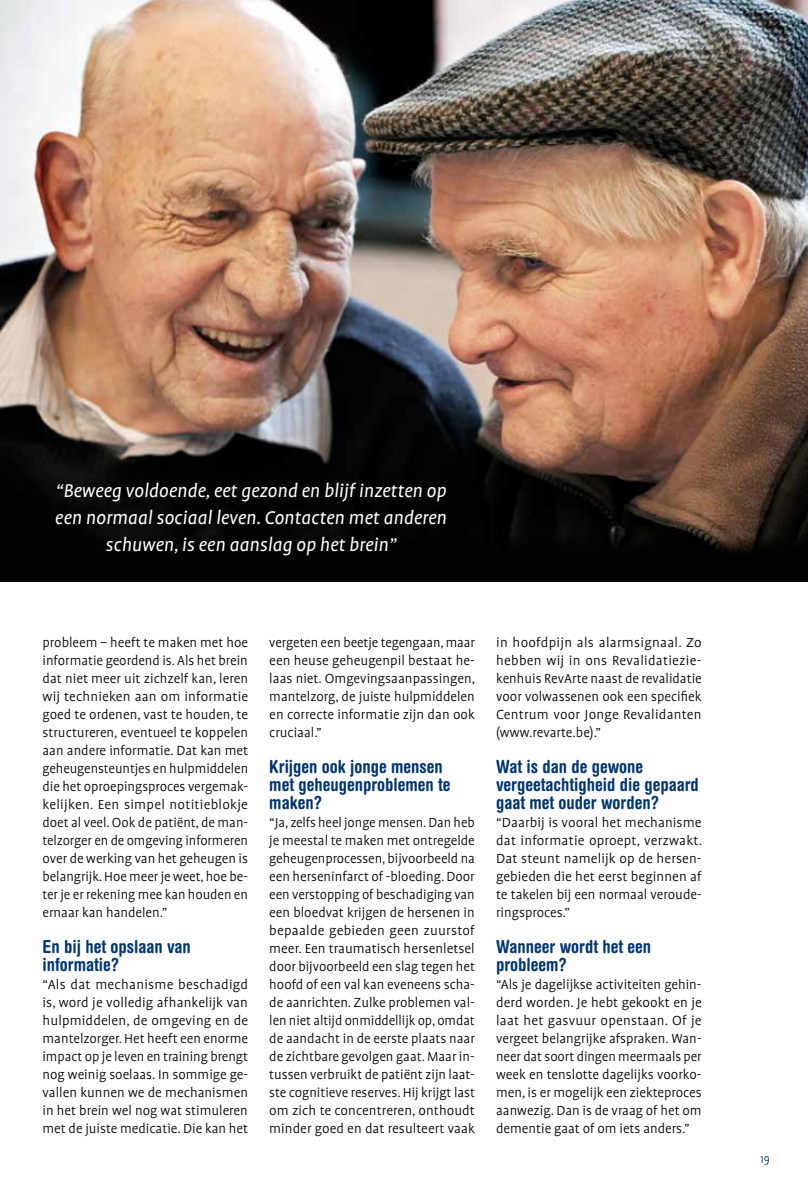
<style>
.page{position:relative;width:808px;height:1191px;background:#fff}
.page>*{position:absolute;margin:0;border:0;box-sizing:border-box;transform-origin:0 0}
.t1{font:italic 21px/27px "Profile Pro";color:#fff;text-align:center}
.t2{font:700 condensed 18px/18px "Helvetica Rounded LT Std";color:#003671}
.t3{font:300 15px/18px "Profile Pro";color:#000;text-align:justify}
.t4{font:300 13.2px "Profile Pro";color:#003671}
</style>
<div class="page">
<img style="left:0;top:0;width:808px;height:581px">
<h1 class="t1" style="left:55px;top:477px;width:393px">“Beweeg voldoende, eet gezond en blijf inzetten op een normaal sociaal leven. Contacten met anderen schuwen, is een aanslag op het brein”</h1>
<p class="t3" style="left:43px;top:633px;width:207px">probleem – heeft te maken met hoe informatie geordend is. Als het brein dat niet meer uit zichzelf kan, leren wij technieken aan om informatie goed te ordenen, vast te houden, te structureren, eventueel te koppelen aan andere informatie. Dat kan met geheugensteuntjes en hulpmiddelen die het oproepingsproces vergemak&shy;kelijken. Een simpel notitieblokje doet al veel. Ook de patiënt, de man&shy;telzorger en de omgeving informeren over de werking van het geheugen is belangrijk. Hoe meer je weet, hoe be&shy;ter je er rekening mee kan houden en ernaar kan handelen.”</p>
<p class="t2" style="left:43px;top:937px;width:150px">En bij het opslaan van informatie?</p>
<p class="t3" style="left:43px;top:975px;width:207px">“Als dat mechanisme beschadigd is, word je volledig afhankelijk van hulpmiddelen, de omgeving en de mantelzorger. Het heeft een enorme impact op je leven en training brengt nog weinig soelaas. In sommige ge&shy;vallen kunnen we de mechanismen in het brein wel nog wat stimuleren met de juiste medicatie. Die kan het</p>
<p class="t3" style="left:269px;top:633px;width:207px">vergeten een beetje tegengaan, maar een heuse geheugenpil bestaat he&shy;laas niet. Omgevingsaanpassingen, mantelzorg, de juiste hulpmiddelen en correcte informatie zijn dan ook cruciaal.”</p>
<p class="t2" style="left:269px;top:757px;width:183px">Krijgen ook jonge mensen met geheugenproblemen te maken?</p>
<p class="t3" style="left:269px;top:813px;width:207px">“Ja, zelfs heel jonge mensen. Dan heb je meestal te maken met ontregelde geheugenprocessen, bijvoorbeeld na een herseninfarct of -bloeding. Door een verstopping of beschadiging van een bloedvat krijgen de hersenen in bepaalde gebieden geen zuurstof meer. Een traumatisch hersenletsel door bijvoorbeeld een slag tegen het hoofd of een val kan eveneens scha&shy;de aanrichten. Zulke problemen val&shy;len niet altijd onmiddellijk op, omdat de aandacht in de eerste plaats naar de zichtbare gevolgen gaat. Maar in&shy;tussen verbruikt de patiënt zijn laat&shy;ste cognitieve reserves. Hij krijgt last om zich te concentreren, onthoudt minder goed en dat resulteert vaak</p>
<p class="t3" style="left:496px;top:633px;width:207px">in hoofdpijn als alarmsignaal. Zo hebben wij in ons Revalidatiezie&shy;kenhuis RevArte naast de revalidatie voor volwassenen ook een specifiek Centrum voor Jonge Revalidanten (www.revarte.be).”</p>
<p class="t2" style="left:496px;top:757px;width:204px">Wat is dan de gewone vergeetachtigheid die gepaard gaat met ouder worden?</p>
<p class="t3" style="left:496px;top:813px;width:207px">“Daarbij is vooral het mechanisme dat informatie oproept, verzwakt.<br>Dat steunt namelijk op de hersen&shy;gebieden die het eerst beginnen af te takelen bij een normaal veroude&shy;ringsproces.”</p>
<p class="t2" style="left:496px;top:937px;width:156px">Wanneer wordt het een probleem?</p>
<p class="t3" style="left:496px;top:975px;width:207px">“Als je dagelijkse activiteiten gehin&shy;derd worden. Je hebt gekookt en je laat het gasvuur openstaan. Of je vergeet belangrijke afspraken. Wan&shy;neer dat soort dingen meermaals per week en tenslotte dagelijks voorko&shy;men, is er mogelijk een ziekteproces aanwezig. Dan is de vraag of het om dementie gaat of om iets anders.”</p>
<p class="t4" style="left:760px;top:1151px;width:11px">19</p>
</div>
